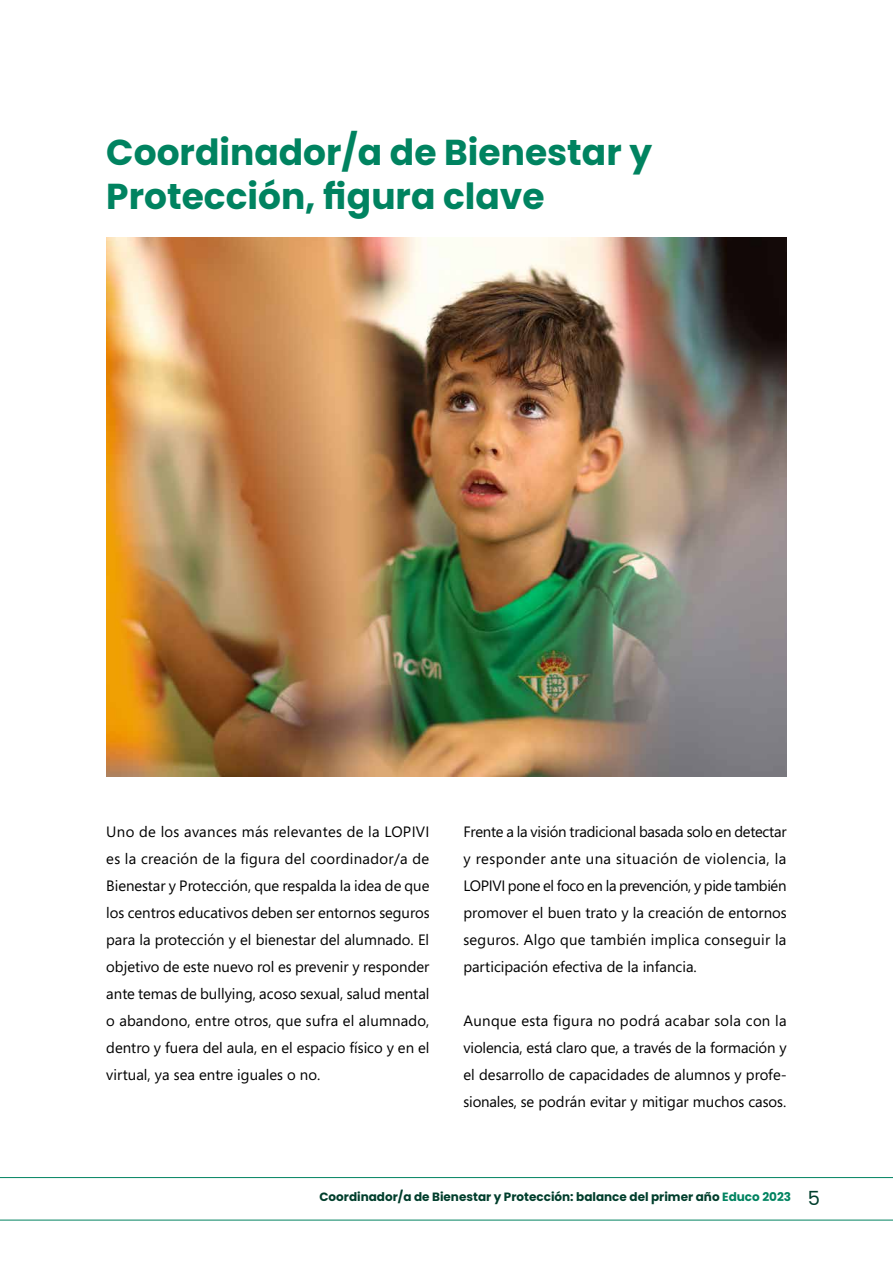
<style>
.page{position:relative;width:893px;height:1263px;background:#fff}
.page>*{position:absolute;margin:0;border:0;box-sizing:border-box;transform-origin:0 0}
.t1{font:700 36px/43.2px "Poppins";color:#008360}
.t2{font:15px/27px "Segoe";color:#000;text-align:justify}
.t3{font:700 12px "Poppins";color:#003e2c}
.s1{color:#008360}
.s2{font-weight:400;font-size:19.5px}
</style>
<div class="page">
<hr style="left:0;top:1220px;width:893px;height:1px;background:#008360">
<hr style="left:0;top:1177px;width:893px;height:1px;background:#008360">
<img style="left:106px;top:237px;width:681px;height:539px">
<h1 class="t1" style="left:106px;top:131px;width:547px">Coordinador/a de Bienestar y<br>Protección, figura clave</h1>
<p class="t2" style="left:106px;top:818px;width:325px">Uno de los avances más relevantes de la LOPIVI es la creación de la figura del coordinador/a de Bienestar y Protección, que respalda la idea de que los centros educativos deben ser entornos seguros para la protección y el bienestar del alumnado. El objetivo de este nuevo rol es prevenir y responder ante temas de bullying, acoso sexual, salud mental o abandono, entre otros, que sufra el alumnado, dentro y fuera del aula, en el espacio físico y en el virtual, ya sea entre iguales o no.</p>
<p class="t2" style="left:463px;top:818px;width:325px">Frente a la visión tradicional basada solo en detectar y responder ante una situación de violencia, la LOPIVI pone el foco en la prevención, y pide también promover el buen trato y la creación de entornos seguros. Algo que también implica conseguir la participación efectiva de la infancia.</p>
<p class="t2" style="left:463px;top:1007px;width:325px">Aunque esta figura no podrá acabar sola con la violencia, está claro que, a través de la formación y el desarrollo de capacidades de alumnos y profe&shy;sionales, se podrán evitar y mitigar muchos casos.</p>
<p class="t3" style="left:319px;top:1190px;width:502px">Coordinador/a de Bienestar y Protección: balance del primer año <span class="s1">Educo 2023</span> <span class="s2">5</span></p>
</div>
